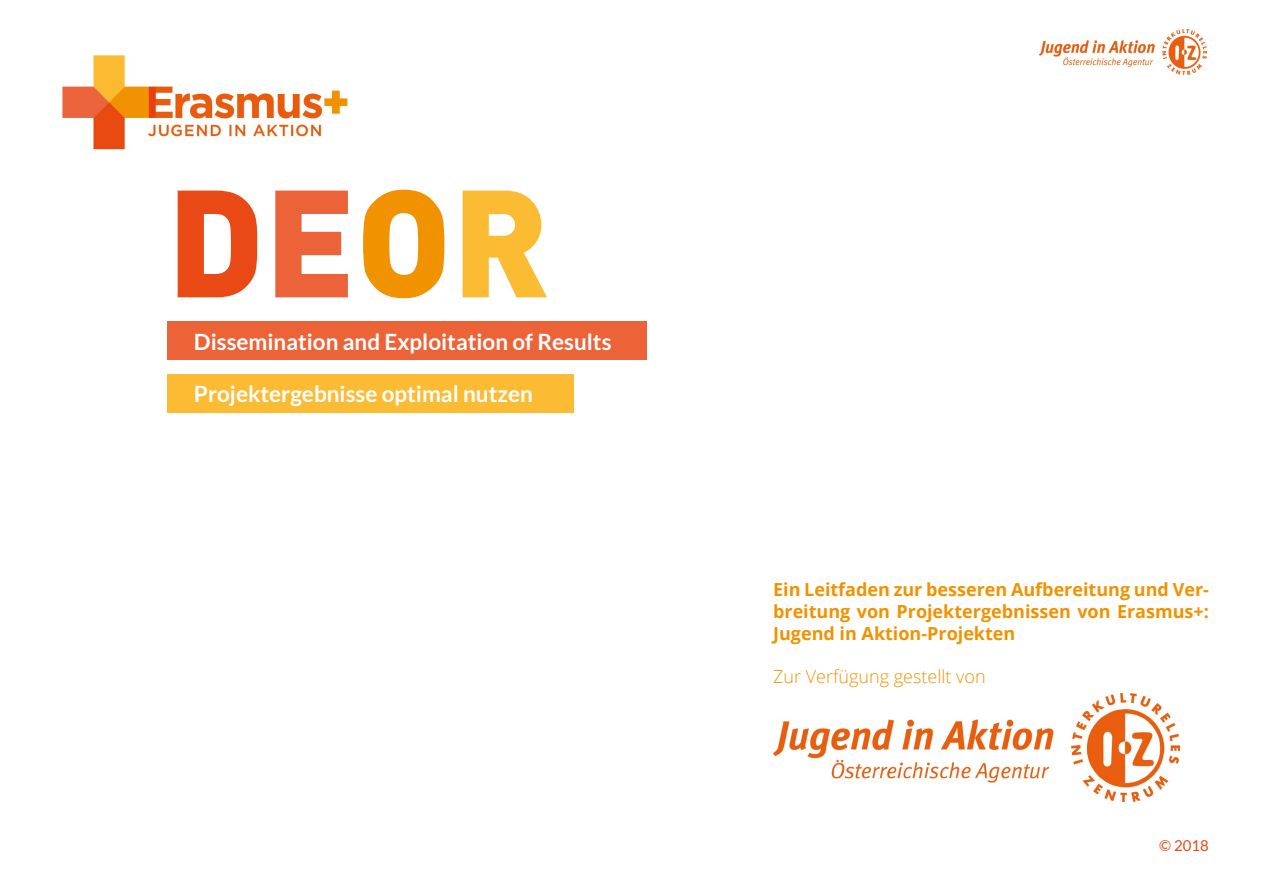
<style>
.page{position:relative;width:1263px;height:893px;background:#fff}
.page>*{position:absolute;margin:0;border:0;box-sizing:border-box;transform-origin:0 0}
.t1{font:900 150px "DIN";color:#e84915}
.t2{font:700 22.5px "Lato";color:#fff}
.t3{font:700 18px/21.6px "Open Sans";color:#f19201;text-align:justify}
.t4{font:300 18px "Open Sans";color:#f19201}
.t5{font:15px "Lato";color:#e84915}
.s1{color:#ec633a}
.s2{color:#f19201}
.s3{color:#fbbc33}
</style>
<div class="page">
<img style="left:1039px;top:30px;width:168px;height:44px">
<div style="left:167px;top:321px;width:479px;height:39px;background:#ec6338"></div>
<div style="left:167px;top:374px;width:406px;height:38px;background:#fbbc33"></div>
<img style="left:62px;top:55px;width:286px;height:95px">
<img style="left:773px;top:693px;width:406px;height:108px">
<h1 class="t1" style="left:167px;top:143px;width:384px">D<span class="s1">E</span><span class="s2">O</span><span class="s3">R</span></h1>
<p class="t2" style="left:194px;top:329px;width:419px">Dissemination and Exploitation of Results</p>
<p class="t2" style="left:194px;top:381px;width:340px">Projektergebnisse optimal nutzen</p>
<p class="t3" style="left:773px;top:579px;width:437px">Ein Leitfaden zur besseren Aufbereitung und Ver&shy;breitung von Projektergebnissen von Erasmus+:<br>Jugend in Aktion-Projekten</p>
<p class="t4" style="left:773px;top:664px;width:214px">Zur Verfügung gestellt von</p>
<p class="t5" style="left:1159px;top:837px;width:51px">© 2018</p>
</div>
